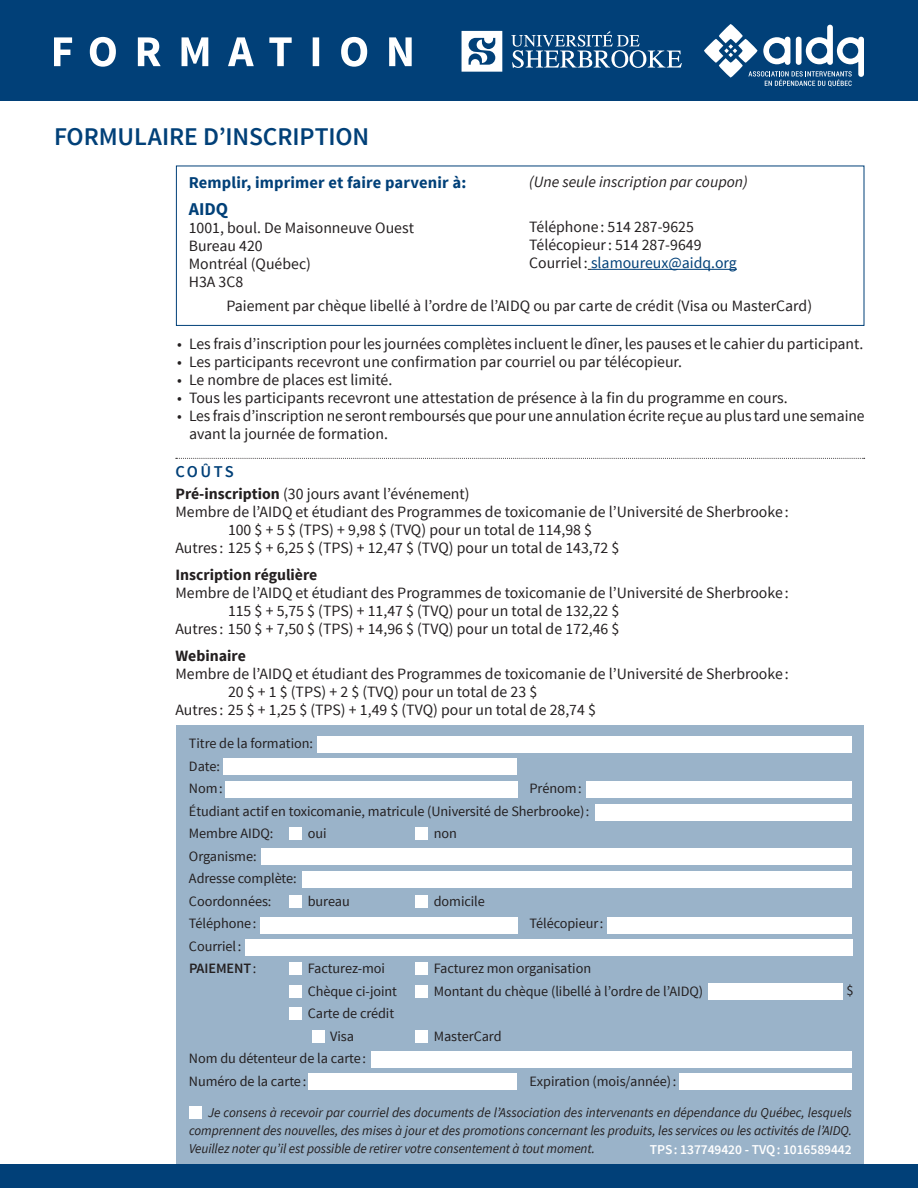
<style>
.page{position:relative;width:918px;height:1188px;background:#fff}
.page>*{position:absolute;margin:0;border:0;box-sizing:border-box;transform-origin:0 0}
.Intertitres{font:600 25.5px "Source Sans Pro";letter-spacing:-.005em;color:#014078}
.Txt_Heure_Module{font:700 18px "Source Sans Pro";color:#014078}
.Txt_Heure_Module-2{font:700 16.5px "Source Sans Pro";letter-spacing:.01em;color:#014078}
.Contenu_Module{font:600 16.5px "Source Sans Pro";letter-spacing:.135em;color:#014078}
.Txt_courant{font:15.75px/18px "Source Sans Pro";color:#231f20}
.Txt_courant_bullets{font:15.75px/18px "Source Sans Pro";color:#231f20}
.Txt_Heure_Module-3{font:15.75px/18px "Source Sans Pro";color:#231f20}
.Txt_courant_Module{font:15.75px "Source Sans Pro";color:#231f20}
.Txt_Heure_Module-4{font:italic 15.75px "Source Sans Pro";color:#231f20}
.Txt_courant_Module-2{font:700 15.75px "Source Sans Pro";color:#231f20}
.Txt_Inscription{font:14.25px "Source Sans Pro";letter-spacing:-.005em;color:#231f20}
.Txt_Inscription-2{font:600 14.25px "Source Sans Pro";letter-spacing:-.005em;color:#231f20}
.Txt_courant_Module-3{font:14.25px "Source Sans Pro";color:#231f20}
.Txt_Inscription-3{font:italic 13.5px/18px "Source Sans Pro";letter-spacing:-.005em;color:#231f20;text-align:justify}
.Txt_Inscription-4{font:600 13.5px "Source Sans Pro";letter-spacing:-.005em;color:#fff}
.s1{color:#014078}
.s2{font-weight:700}
.s3{font-weight:400}
</style>
<div class="page">
<div style="left:0;top:0;width:918px;height:101px;background:#014078"></div>
<svg style="left:54px;top:37px;width:358px;height:30px"></svg>
<svg style="left:704px;top:24px;width:160px;height:63px"></svg>
<div style="left:796px;top:37px;width:6px;height:28px;background:#fff;border-radius:3px"></div>
<svg style="left:462px;top:31px;width:40px;height:41px"></svg>
<svg style="left:511px;top:31px;width:171px;height:37px"></svg>
<div style="left:0;top:1165px;width:918px;height:23px;background:#014078"></div>
<div style="left:176px;top:725px;width:688px;height:439px;background:#9ab3c9"></div>
<svg style="left:176px;top:458px;width:689px;height:1px"></svg>
<div style="left:290px;top:828px;width:12px;height:12px;background:#fff"></div>
<div style="left:416px;top:828px;width:12px;height:12px;background:#fff"></div>
<div style="left:290px;top:895px;width:12px;height:13px;background:#fff"></div>
<div style="left:416px;top:895px;width:12px;height:13px;background:#fff"></div>
<div style="left:290px;top:963px;width:12px;height:12px;background:#fff"></div>
<div style="left:416px;top:963px;width:12px;height:12px;background:#fff"></div>
<div style="left:290px;top:985px;width:12px;height:13px;background:#fff"></div>
<div style="left:416px;top:985px;width:12px;height:13px;background:#fff"></div>
<div style="left:290px;top:1008px;width:12px;height:12px;background:#fff"></div>
<div style="left:312px;top:1030px;width:13px;height:13px;background:#fff"></div>
<div style="left:416px;top:1030px;width:12px;height:13px;background:#fff"></div>
<div style="left:189px;top:1107px;width:13px;height:12px;background:#fff"></div>
<hr style="left:591px;top:269px;width:146px;height:1px;background:#014078">
<div style="left:176px;top:166px;width:688px;height:160px;border:1px solid #014078"></div>
<div style="left:223px;top:758px;width:294px;height:17px;background:#fff"></div>
<div style="left:371px;top:1051px;width:480px;height:16px;background:#fff"></div>
<div style="left:225px;top:781px;width:292px;height:16px;background:#fff"></div>
<div style="left:309px;top:1073px;width:208px;height:17px;background:#fff"></div>
<div style="left:260px;top:917px;width:257px;height:17px;background:#fff"></div>
<div style="left:245px;top:940px;width:607px;height:16px;background:#fff"></div>
<div style="left:586px;top:781px;width:266px;height:16px;background:#fff"></div>
<div style="left:680px;top:1073px;width:172px;height:17px;background:#fff"></div>
<div style="left:708px;top:983px;width:134px;height:16px;background:#fff"></div>
<div style="left:595px;top:804px;width:257px;height:17px;background:#fff"></div>
<div style="left:608px;top:917px;width:244px;height:17px;background:#fff"></div>
<div style="left:261px;top:849px;width:590px;height:16px;background:#fff"></div>
<div style="left:302px;top:872px;width:550px;height:16px;background:#fff"></div>
<div style="left:317px;top:736px;width:535px;height:17px;background:#fff"></div>
<p class="Intertitres" style="left:54px;top:121px;width:317px">FORMULAIRE D’INSCRIPTION</p>
<p class="Txt_Heure_Module-2" style="left:189px;top:172px;width:279px">Remplir, imprimer et faire parvenir à:</p>
<p class="Txt_Heure_Module" style="left:189px;top:197px;width:41px">AIDQ</p>
<p class="Txt_Heure_Module-3" style="left:189px;top:219px;width:227px">1001, boul. De Maisonneuve Ouest</p>
<p class="Txt_Heure_Module-3" style="left:189px;top:237px;width:124px">Bureau 420<br>Montréal (Québec)</p>
<p class="Txt_Heure_Module-3" style="left:189px;top:273px;width:56px">H3A 3C8</p>
<p class="Txt_Heure_Module-4" style="left:529px;top:172px;width:220px">(Une seule inscription par coupon)</p>
<p class="Txt_Heure_Module-3" style="left:529px;top:218px;width:209px">Téléphone : 514 287-9625<br>Télécopieur: 514 287-9649<br>Courriel: <span class="s1">slamoureux@aidq.org</span></p>
<p class="Txt_Heure_Module-3" style="left:226px;top:297px;width:587px">Paiement par chèque libellé à l’ordre de l’AIDQ ou par carte de crédit (Visa ou MasterCard)</p>
<p class="Txt_courant_bullets" style="left:177px;top:335px;width:688px">• Les frais d’inscription pour les journées complètes incluent le dîner, les pauses et le cahier du participant.</p>
<p class="Txt_courant_bullets" style="left:177px;top:353px;width:507px">• Les participants recevront une confirmation par courriel ou par télécopieur.</p>
<p class="Txt_courant_bullets" style="left:177px;top:371px;width:217px">• Le nombre de places est limité.</p>
<p class="Txt_courant_bullets" style="left:177px;top:389px;width:612px">• Tous les participants recevront une attestation de présence à la fin du programme en cours.</p>
<p class="Txt_courant_bullets" style="left:189px;top:407px;width:677px;text-indent:-12px">• Les frais d’inscription ne seront remboursés que pour une annulation écrite reçue au plus tard une semaine avant la journée de formation.</p>
<p class="Contenu_Module" style="left:176px;top:461px;width:60px">COÛTS</p>
<p class="Txt_courant_Module" style="left:176px;top:484px;width:296px"><span class="s2">Pré-inscription</span> (30 jours avant l’événement)</p>
<p class="Txt_courant" style="left:228px;top:503px;width:562px;text-indent:-52px">Membre de l’AIDQ et étudiant des Programmes de toxicomanie de l’Université de Sherbrooke :<br>100 $ + 5 $ (TPS) + 9,98 $ (TVQ) pour un total de 114,98 $</p>
<p class="Txt_courant" style="left:176px;top:539px;width:445px">Autres : 125 $ + 6,25 $ (TPS) + 12,47 $ (TVQ) pour un total de 143,72 $</p>
<p class="Txt_courant_Module-2" style="left:176px;top:565px;width:143px">Inscription régulière</p>
<p class="Txt_courant" style="left:228px;top:584px;width:562px;text-indent:-52px">Membre de l’AIDQ et étudiant des Programmes de toxicomanie de l’Université de Sherbrooke :<br>115 $ + 5,75 $ (TPS) + 11,47 $ (TVQ) pour un total de 132,22 $</p>
<p class="Txt_courant" style="left:176px;top:620px;width:445px">Autres : 150 $ + 7,50 $ (TPS) + 14,96 $ (TVQ) pour un total de 172,46 $</p>
<p class="Txt_courant_Module-2" style="left:176px;top:646px;width:72px">Webinaire</p>
<p class="Txt_courant" style="left:228px;top:665px;width:562px;text-indent:-52px">Membre de l’AIDQ et étudiant des Programmes de toxicomanie de l’Université de Sherbrooke :<br>20 $ + 1 $ (TPS) + 2 $ (TVQ) pour un total de 23 $</p>
<p class="Txt_courant" style="left:176px;top:701px;width:422px">Autres : 25 $ + 1,25 $ (TPS) + 1,49 $ (TVQ) pour un total de 28,74 $</p>
<p class="Txt_Inscription" style="left:189px;top:735px;width:126px">Titre de la formation:</p>
<p class="Txt_Inscription" style="left:189px;top:757px;width:33px">Date:</p>
<p class="Txt_Inscription" style="left:189px;top:780px;width:35px">Nom:</p>
<p class="Txt_Inscription" style="left:529px;top:780px;width:54px">Prénom:</p>
<p class="Txt_Inscription" style="left:189px;top:802px;width:402px">Étudiant actif en toxicomanie, matricule (Université de Sherbrooke):</p>
<p class="Txt_Inscription" style="left:189px;top:825px;width:86px">Membre AIDQ:</p>
<p class="Txt_Inscription" style="left:308px;top:825px;width:20px">oui</p>
<p class="Txt_Inscription" style="left:434px;top:825px;width:25px">non</p>
<p class="Txt_Inscription" style="left:189px;top:847px;width:69px">Organisme:</p>
<p class="Txt_Inscription" style="left:189px;top:870px;width:109px">Adresse complète:</p>
<p class="Txt_Inscription" style="left:189px;top:892px;width:84px">Coordonnées:</p>
<p class="Txt_Inscription" style="left:308px;top:892px;width:44px">bureau</p>
<p class="Txt_Inscription" style="left:434px;top:892px;width:53px">domicile</p>
<p class="Txt_Inscription" style="left:189px;top:915px;width:69px">Téléphone:</p>
<p class="Txt_Inscription" style="left:529px;top:915px;width:76px">Télécopieur:</p>
<p class="Txt_Inscription" style="left:189px;top:937px;width:54px">Courriel:</p>
<p class="Txt_Inscription-2" style="left:189px;top:959px;width:69px">PAIEMENT<span class="s3">:</span></p>
<p class="Txt_Inscription" style="left:308px;top:960px;width:79px">Facturez-moi</p>
<p class="Txt_Inscription" style="left:434px;top:960px;width:159px">Facturez mon organisation</p>
<p class="Txt_Inscription" style="left:308px;top:982px;width:91px">Chèque ci-joint</p>
<p class="Txt_Inscription" style="left:434px;top:982px;width:271px">Montant du chèque (libellé à l’ordre de l’AIDQ)</p>
<p class="Txt_Inscription" style="left:308px;top:1005px;width:88px">Carte de crédit</p>
<p class="Txt_Inscription" style="left:330px;top:1027px;width:25px">Visa</p>
<p class="Txt_Inscription" style="left:434px;top:1027px;width:69px">MasterCard</p>
<p class="Txt_Inscription" style="left:189px;top:1050px;width:179px">Nom du détenteur de la carte:</p>
<p class="Txt_Inscription" style="left:189px;top:1072px;width:119px">Numéro de la carte:</p>
<p class="Txt_Inscription" style="left:529px;top:1072px;width:148px">Expiration (mois/année):</p>
<p class="Txt_Inscription-3" style="left:189px;top:1104px;width:665px;text-indent:19px">Je consens à recevoir par courriel des documents de l’Association des intervenants en dépendance du Québec, lesquels comprennent des nouvelles, des mises à jour et des promotions concernant les produits, les services ou les activités de l’AIDQ.<br>Veuillez noter qu’il est possible de retirer votre consentement à tout moment.</p>
<p class="Txt_courant_Module-3" style="left:847px;top:981px;width:9px">$</p>
<p class="Txt_Inscription-4" style="left:650px;top:1141px;width:203px">TPS: 137749420 - TVQ: 1016589442</p>
</div>
